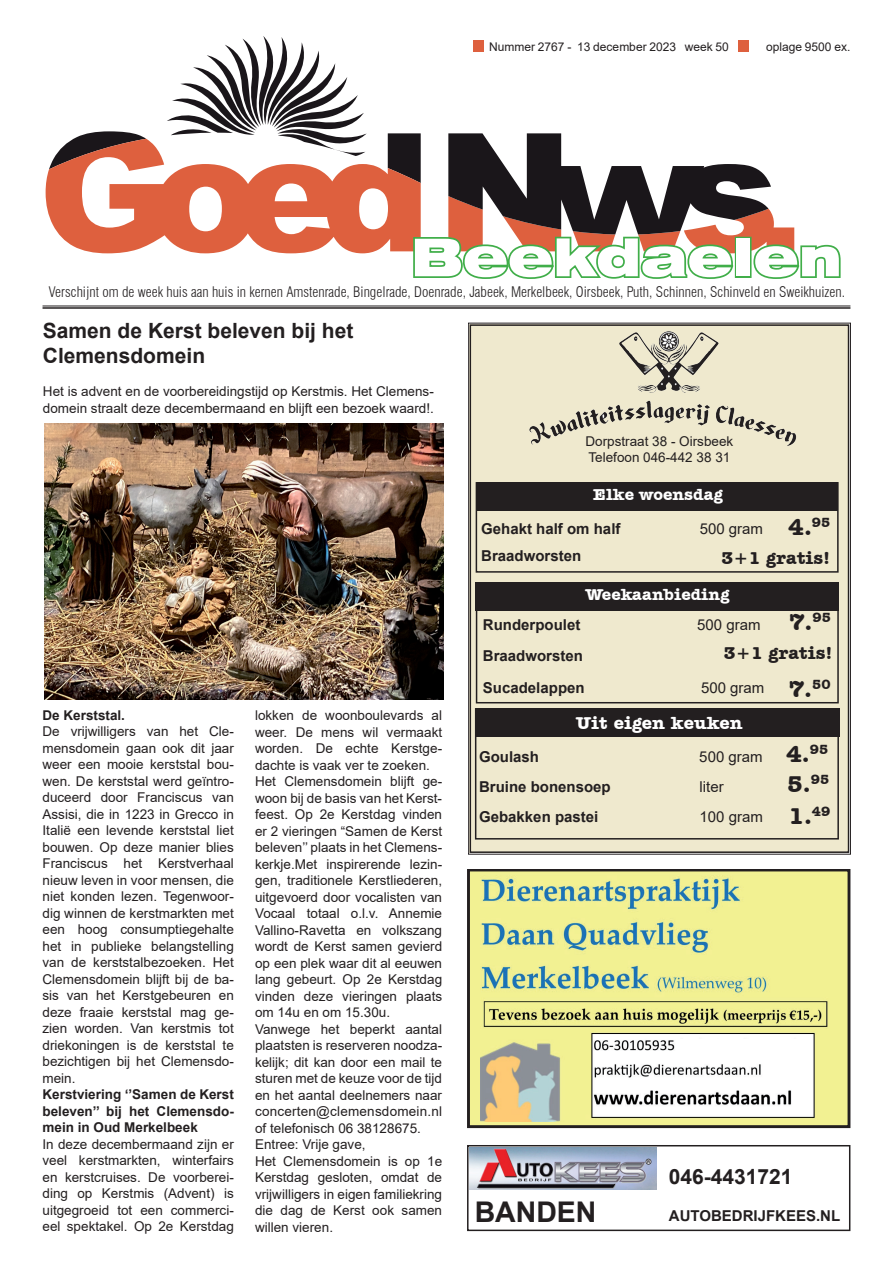
<style>
.page{position:relative;width:893px;height:1263px;background:#fff}
.page>*{position:absolute;margin:0;border:0;box-sizing:border-box;transform-origin:0 0}
.t1{font:900 expanded 51.9px "Swiss 721 BT";color:#fff}
.t2{font:700 28.5px "Arial";color:#231f20}
.t3{font:700 24px "Amer Typewriter IT Cby BT";color:#231f20}
.t4{font:700 21px/25.2px "Arial";color:#231f20}
.t5{font:700 18px "Amer Typewriter IT Cby BT";color:#231f20}
.t6{font:700 18px "Amer Typewriter IT Cby BT";color:#fff}
.t7{font:700 16.5px "Amer Typewriter IT Cby BT";color:#fff}
.t8{font:700 15px/31.5px "Arial";color:#231f20}
.t9{font:15px "Arial";color:#231f20}
.t10{font:300 condensed 14.25px "Swiss 721 BT";color:#231f20}
.t11{font:13.5px/16.5px "Arial";color:#231f20}
.t12{font:700 13.5px/16.5px "Arial";color:#231f20;text-align:justify}
.t13{font:12px "Arial";color:#231f20}
</style>
<div class="page">
<img style="left:470px;top:1148px;width:186px;height:41px">
<svg style="left:46px;top:36px;width:795px;height:243px"></svg>
<hr style="left:43px;top:306px;width:807px;height:1px;background:#231f20">
<hr style="left:43px;top:307px;width:807px;height:2px;background:#231f20">
<div style="left:474px;top:40px;width:10px;height:12px;background:#de603e"></div>
<div style="left:739px;top:41px;width:10px;height:11px;background:#de603e"></div>
<div style="left:468px;top:323px;width:383px;height:531px;background:#efe9ce"></div>
<div style="left:470px;top:324px;width:379px;height:529px;border:2px solid #231f20"></div>
<img style="left:521px;top:329px;width:284px;height:138px">
<div style="left:476px;top:482px;width:363px;height:91px;border:2px solid #231f20"></div>
<div style="left:477px;top:482px;width:361px;height:29px;background:#231f20"></div>
<div style="left:476px;top:708px;width:363px;height:28px;background:#231f20"></div>
<div style="left:475px;top:708px;width:364px;height:131px;border:2px solid #231f20"></div>
<div style="left:476px;top:582px;width:363px;height:121px;border:2px solid #231f20"></div>
<div style="left:475px;top:582px;width:364px;height:29px;background:#231f20"></div>
<svg style="left:467px;top:870px;width:383px;height:258px;background:#bbb973"></svg>
<img style="left:480px;top:874px;width:351px;height:248px">
<div style="left:676px;top:1039px;width:124px;height:19px;background:#fff"></div>
<img style="left:44px;top:424px;width:400px;height:275px">
<div style="left:467px;top:1145px;width:383px;height:86px;border:2px solid #231f20"></div>
<p class="t13" style="left:489px;top:38px;width:241px">Nummer 2767 - 13 december 2023 week 50</p>
<p class="t13" style="left:766px;top:38px;width:86px">oplage 9500 ex.</p>
<h1 class="t1" style="left:411px;top:226px;width:433px">Beekdaelen</h1>
<p class="t10" style="left:49px;top:283px;width:798px">Verschijnt om de week huis aan huis in kernen Amstenrade, Bingelrade, Doenrade, Jabeek, Merkelbeek, Oirsbeek, Puth, Schinnen, Schinveld en Sweikhuizen.</p>
<h3 class="t4" style="left:43px;top:318px;width:312px">Samen de Kerst beleven bij het<br>Clemensdomein</h3>
<p class="t11" style="left:43px;top:383px;width:392px">Het is advent en de voorbereidingstijd op Kerstmis. Het Clemens&shy;domein straalt deze decembermaand en blijft een bezoek waard!.</p>
<p class="t12" style="left:43px;top:707px;width:84px">De Kerststal.</p>
<p class="t11" style="left:43px;top:723px;width:193px;text-align:justify">De vrijwilligers van het Cle&shy;mensdomein gaan ook dit jaar weer een mooie kerststal bou&shy;wen. De kerststal werd geïntro&shy;duceerd door Franciscus van Assisi, die in 1223 in Grecco in Italië een levende kerststal liet bouwen. Op deze manier blies Franciscus het Kerstverhaal nieuw leven in voor mensen, die niet konden lezen. Tegenwoor&shy;dig winnen de kerstmarkten met een hoog consumptiegehalte het in publieke belangstelling van de kerststalbezoeken. Het Clemensdomein blijft bij de ba&shy;sis van het Kerstgebeuren en deze fraaie kerststal mag ge&shy;zien worden. Van kerstmis tot driekoningen is de kerststal te bezichtigen bij het Clemensdo&shy;mein.</p>
<p class="t12" style="left:43px;top:1086px;width:193px">Kerstviering ‘’Samen de Kerst beleven’’ bij het Clemensdo&shy;mein in Oud Merkelbeek</p>
<p class="t11" style="left:43px;top:1135px;width:193px;text-align:justify">In deze decembermaand zijn er veel kerstmarkten, winterfairs en kerstcruises. De voorberei&shy;ding op Kerstmis (Advent) is uitgegroeid tot een commerci&shy;eel spektakel. Op 2e Kerstdag</p>
<p class="t11" style="left:255px;top:707px;width:189px">lokken de woonboulevards al weer. De mens wil vermaakt worden. De echte Kerstge&shy;dachte is vaak ver te zoeken.<br>Het Clemensdomein blijft ge&shy;woon bij de basis van het Kerst&shy;feest. Op 2e Kerstdag vinden er 2 vieringen “Samen de Kerst beleven’’ plaats in het Clemens&shy;kerkje.Met inspirerende lezin&shy;gen, traditionele Kerstliederen, uitgevoerd door vocalisten van<br>Vocaal totaal o.l.v. Annemie<br>Vallino-Ravetta en volkszang wordt de Kerst samen gevierd op een plek waar dit al eeuwen lang gebeurt. Op 2e Kerstdag vinden deze vieringen plaats om 14u en om 15.30u.<br>Vanwege het beperkt aantal plaatsten is reserveren noodza&shy;kelijk; dit kan door een mail te sturen met de keuze voor de tijd en het aantal deelnemers naar concerten@clemensdomein.nl of telefonisch 06 38128675.<br>Entree: Vrije gave,<br>Het Clemensdomein is op 1e<br>Kerstdag gesloten, omdat de vrijwilligers in eigen familiekring die dag de Kerst ook samen willen vieren.</p>
<p class="t11" style="left:585px;top:433px;width:149px">Dorpstraat 38 - Oirsbeek<br>Telefoon 046-442 38 31</p>
<p class="t7" style="left:593px;top:484px;width:131px">Elke woensdag</p>
<h3 class="t3" style="left:788px;top:511px;width:44px">4.<sup>95</sup></h3>
<p class="t8" style="left:481px;top:513px;width:141px">Gehakt half om half</p>
<p class="t9" style="left:700px;top:518px;width:65px">500 gram</p>
<p class="t8" style="left:481px;top:540px;width:102px">Braadworsten</p>
<h3 class="t5" style="left:721px;top:546px;width:110px">3+1 gratis!</h3>
<p class="t7" style="left:586px;top:584px;width:145px">Weekaanbieding</p>
<h3 class="t3" style="left:789px;top:607px;width:44px">7.<sup>95</sup></h3>
<p class="t8" style="left:483px;top:609px;width:99px">Runderpoulet</p>
<p class="t9" style="left:697px;top:614px;width:65px">500 gram</p>
<p class="t8" style="left:483px;top:640px;width:103px">Braadworsten<br>Sucadelappen</p>
<h3 class="t5" style="left:724px;top:641px;width:110px">3+1 gratis!</h3>
<h3 class="t3" style="left:788px;top:674px;width:44px">7.<sup>50</sup></h3>
<p class="t9" style="left:701px;top:677px;width:65px">500 gram</p>
<h3 class="t6" style="left:576px;top:711px;width:168px">Uit eigen keuken</h3>
<p class="t8" style="left:479px;top:741px;width:62px">Goulash</p>
<p class="t9" style="left:699px;top:746px;width:65px">500 gram</p>
<p class="t8" style="left:479px;top:771px;width:133px">Bruine bonensoep</p>
<p class="t9" style="left:699px;top:776px;width:26px">liter</p>
<p class="t8" style="left:479px;top:801px;width:121px">Gebakken pastei</p>
<p class="t9" style="left:699px;top:806px;width:65px">100 gram</p>
<h3 class="t3" style="left:786px;top:738px;width:44px">4.<sup>95</sup></h3>
<h3 class="t3" style="left:787px;top:769px;width:44px">5.<sup>95</sup></h3>
<h3 class="t3" style="left:788px;top:800px;width:44px">1.<sup>49</sup></h3>
<h3 class="t4" style="left:669px;top:1164px;width:125px">046-4431721</h3>
<h2 class="t2" style="left:475px;top:1192px;width:123px">BANDEN</h2>
<p class="t8" style="left:669px;top:1200px;width:173px">AUTOBEDRIJFKEES.NL</p>
</div>
